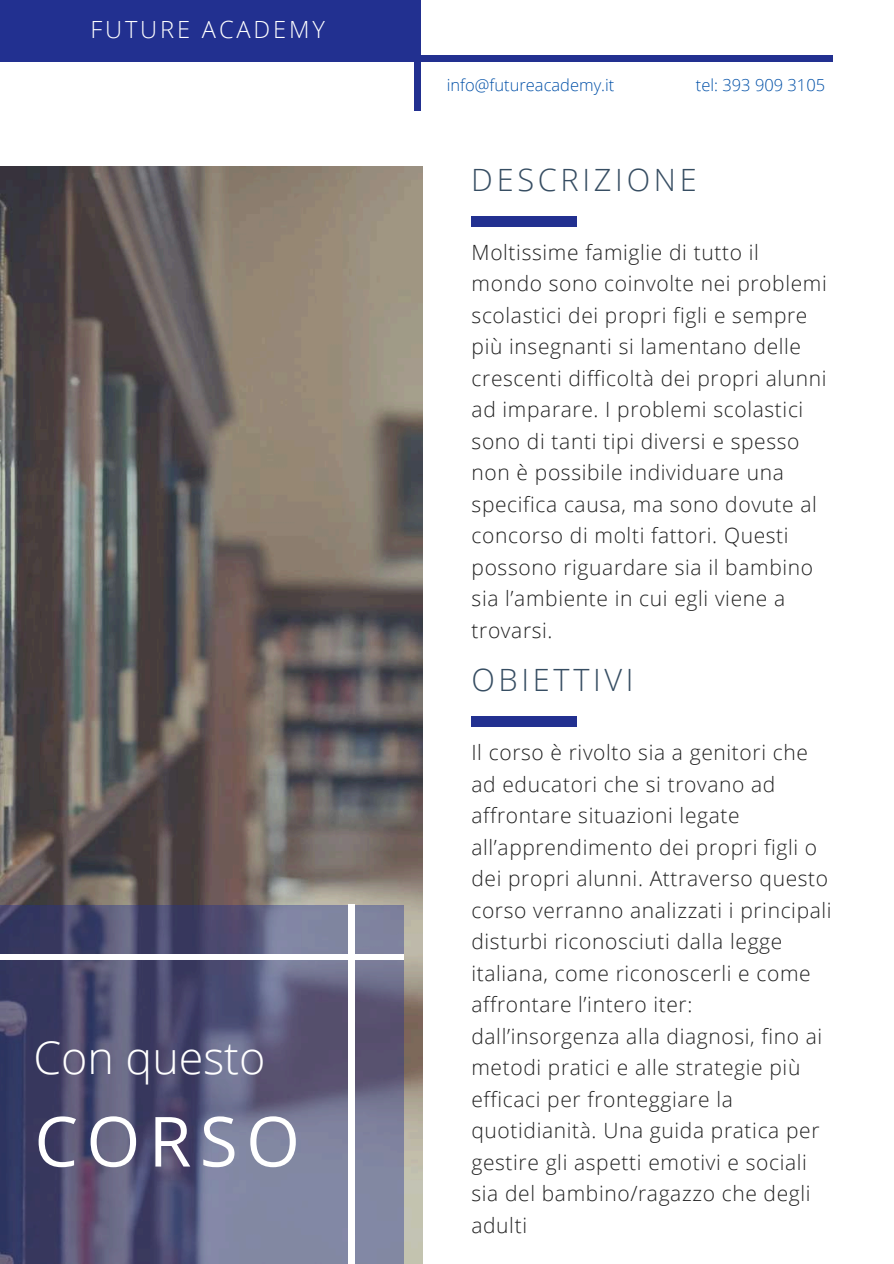
<style>
.page{position:relative;width:894px;height:1264px;background:#fff}
.page>*{position:absolute;margin:0;border:0;box-sizing:border-box;transform-origin:0 0}
.t1{font:69.15px "Open Sans";letter-spacing:.12em;color:#fff}
.t2{font:300 44.85px "Open Sans";color:#fff}
.t3{font:300 30.75px "Open Sans";letter-spacing:.12em;color:#364d62}
.t4{font:300 23.7px "Open Sans";letter-spacing:.12em;color:#fff}
.t5{font:300 21px/31.5px "Open Sans";letter-spacing:.03em;color:#222}
.t6{font:300 16.5px "Open Sans";color:#0351a8}
</style>
<div class="page">
<div style="left:414px;top:0;width:6px;height:111px;background:#223090"></div>
<img style="left:0;top:166px;width:422px;height:1097px">
<svg style="left:0;top:905px;width:404px;height:358px;background:#5c5c7d"></svg>
<div style="left:471px;top:216px;width:106px;height:10px;background:#223090"></div>
<div style="left:471px;top:716px;width:106px;height:10px;background:#223090"></div>
<div style="left:0;top:56px;width:832px;height:5px;background:#223090"></div>
<div style="left:0;top:0;width:417px;height:57px;background:#223090"></div>
<div style="left:349px;top:905px;width:5px;height:358px;background:#fff"></div>
<div style="left:0;top:954px;width:404px;height:5px;background:#fff"></div>
<p class="t4" style="left:90px;top:12px;width:236px">FUTURE ACADEMY</p>
<h2 class="t2" style="left:33px;top:1026px;width:233px">Con questo</h2>
<h1 class="t1" style="left:34px;top:1092px;width:267px">CORSO</h1>
<p class="t6" style="left:446px;top:73px;width:169px">info@futureacademy.it</p>
<p class="t6" style="left:695px;top:73px;width:131px">tel: 393 909 3105</p>
<h3 class="t3" style="left:471px;top:159px;width:227px">DESCRIZIONE</h3>
<p class="t5" style="left:471px;top:236px;width:356px">Moltissime famiglie di tutto il mondo sono coinvolte nei problemi scolastici dei propri figli e sempre più insegnanti si lamentano delle crescenti difficoltà dei propri alunni ad imparare. I problemi scolastici sono di tanti tipi diversi e spesso non è possibile individuare una specifica causa, ma sono dovute al concorso di molti fattori. Questi possono riguardare sia il bambino sia l’ambiente in cui egli viene a trovarsi.</p>
<h3 class="t3" style="left:471px;top:658px;width:164px">OBIETTIVI</h3>
<p class="t5" style="left:471px;top:736px;width:361px">Il corso è rivolto sia a genitori che ad educatori che si trovano ad affrontare situazioni legate all’apprendimento dei propri figli o dei propri alunni. Attraverso questo corso verranno analizzati i principali disturbi riconosciuti dalla legge italiana, come riconoscerli e come affrontare l’intero iter: dall’insorgenza alla diagnosi, fino ai metodi pratici e alle strategie più efficaci per fronteggiare la quotidianità. Una guida pratica per gestire gli aspetti emotivi e sociali sia del bambino/ragazzo che degli adulti</p>
</div>
